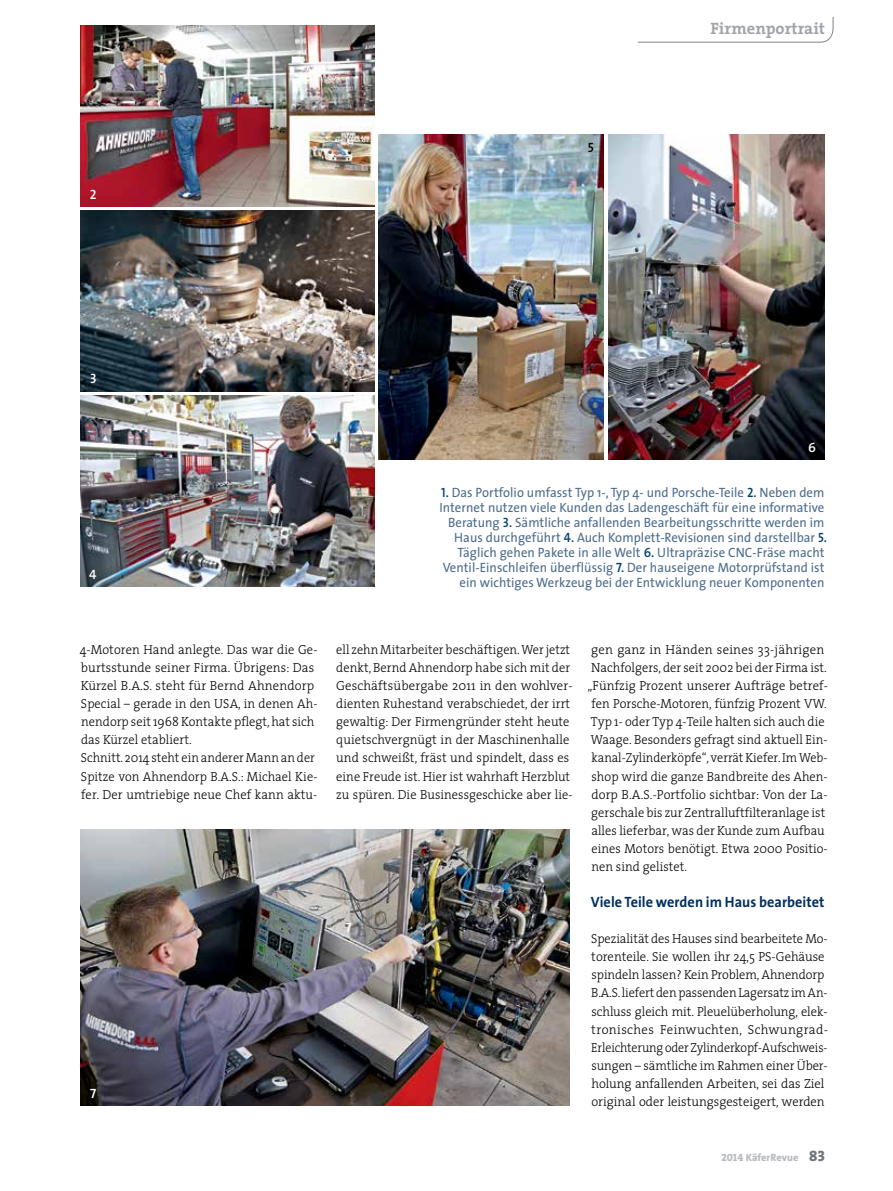
<style>
.page{position:relative;width:893px;height:1191px;background:#fff}
.page>*{position:absolute;margin:0;border:0;box-sizing:border-box;transform-origin:0 0}
.t1{font:700 16.5px "The Serif";color:#a1a4a9}
.t2{font:700 15px "The Sans";letter-spacing:.005em;color:#00305f;scale:.95 1}
.t3{font:13.5px/15px "The Sans";letter-spacing:.005em;color:#4c6c8c;text-align:right;scale:.95 1}
.t4{font:13.5px "The Sans Semi Bold Caps";color:#fff}
.t5{font:13.5px "The Sans Semi Bold Caps";color:#000}
.t6{font:300 13.2px/18px "The Serif";letter-spacing:.005em;color:#000;scale:.95 1}
.t7{font:300 13.2px/18px "The Serif";letter-spacing:.005em;color:#000;scale:.96 1}
.t8{font:300 13.2px/18px "The Serif";letter-spacing:.005em;color:#000;scale:.94 1}
.t9{font:300 13.2px "The Serif";letter-spacing:.005em;color:#000}
.t10{font:300 13.2px "The Serif";letter-spacing:.005em;color:#000;scale:.93 1}
.t11{font:800 10.5px "The Sans";color:#b8babe}
.s1{font-family:"The Sans Semi Bold Caps";color:#004271}
.s2{font-family:"The Serif Extra Bold Caps";font-weight:400}
.s3{font-family:"The Serif Extra Bold Caps";font-weight:400;font-size:15px;color:#717478}
</style>
<div class="page">
<img style="left:81px;top:829px;width:489px;height:277px">
<img style="left:378px;top:134px;width:226px;height:325px">
<img style="left:608px;top:134px;width:217px;height:325px">
<img style="left:81px;top:26px;width:293px;height:180px">
<img style="left:81px;top:395px;width:293px;height:192px">
<img style="left:81px;top:210px;width:293px;height:181px">
<svg style="left:637px;top:17px;width:197px;height:26px"></svg>
<p class="t4" style="left:90px;top:183px;width:8px">2</p>
<p class="t4" style="left:90px;top:367px;width:8px">3</p>
<p class="t4" style="left:89px;top:563px;width:9px">4</p>
<p class="t5" style="left:588px;top:136px;width:8px">5</p>
<p class="t1" style="left:710px;top:15px;width:116px">Firmenportrait</p>
<p class="t4" style="left:808px;top:436px;width:9px">6</p>
<p class="t3" style="left:439px;top:484px;width:409px"><span class="s1">1.</span> Das Portfolio umfasst Typ 1-, Typ 4- und Porsche-Teile <span class="s1">2.</span> Neben dem Internet nutzen viele Kunden das Ladengeschäft für eine informative Beratung <span class="s1">3.</span> Sämtliche anfallenden Bearbeitungsschritte werden im Haus durchgeführt <span class="s1">4.</span> Auch Komplett-Revisionen sind darstellbar <span class="s1">5.<br></span>Täglich gehen Pakete in alle Welt <span class="s1">6.</span> Ultrapräzise CNC-Fräse macht Ventil-Einschleifen überflüssig <span class="s1">7.</span> Der hauseigene Motorprüfstand ist ein wichtiges Werkzeug bei der Entwicklung neuer Komponenten</p>
<p class="t7" style="left:80px;top:640px;width:249px">4-Motoren Hand anlegte. Das war die Ge&shy;burtsstunde seiner Firma. Übrigens: Das Kürzel B.A.S. steht für Bernd Ahnendorp Special – gerade in den USA, in denen Ah&shy;nendorp seit 1968 Kontakte pflegt, hat sich das Kürzel etabliert.<br>Schnitt. 2014 steht ein anderer Mann an der Spitze von Ahnendorp B.A.S.: Michael Kie&shy;fer. Der umtriebige neue Chef kann aktu-</p>
<p class="t8" style="left:336px;top:640px;width:253px">ell zehn Mitarbeiter beschäftigen. Wer jetzt denkt, Bernd Ahnendorp habe sich mit der Geschäftsübergabe 2011 in den wohlver&shy;dienten Ruhestand verabschiedet, der irrt gewaltig: Der Firmengründer steht heute quietschvergnügt in der Maschinenhalle und schweißt, fräst und spindelt, dass es eine Freude ist. Hier ist wahrhaft Herzblut zu spüren. Die Businessgeschicke aber lie-</p>
<p class="t9" style="left:591px;top:638px;width:235px">gen ganz in Händen seines 33-jährigen</p>
<p class="t6" style="left:591px;top:658px;width:250px">Nachfolgers, der seit 2002 bei der Firma ist.</p>
<p class="t9" style="left:587px;top:675px;width:242px">„Fünfzig Prozent unserer Aufträge betref-</p>
<p class="t6" style="left:591px;top:694px;width:249px">fen Porsche-Motoren, fünfzig Prozent VW.</p>
<p class="t6" style="left:591px;top:712px;width:248px">Typ 1- oder Typ 4-Teile halten sich auch die</p>
<p class="t6" style="left:591px;top:730px;width:251px">Waage. Besonders gefragt sind aktuell Ein-</p>
<p class="t10" style="left:591px;top:747px;width:256px">kanal-Zylinderköpfe“, verrät Kiefer. Im Web-</p>
<p class="t6" style="left:591px;top:766px;width:250px">shop wird die ganze Bandbreite des Ahen-</p>
<p class="t7" style="left:591px;top:784px;width:248px">dorp B.A.S.-Portfolio sichtbar: Von der La-</p>
<p class="t6" style="left:591px;top:802px;width:248px">gerschale bis zur Zentralluftfilteranlage ist</p>
<p class="t6" style="left:591px;top:821px;width:247px">alles lieferbar, was der Kunde zum Aufbau</p>
<p class="t6" style="left:591px;top:839px;width:250px">eines Motors benötigt. Etwa 2000 Positio-</p>
<p class="t6" style="left:591px;top:857px;width:102px">nen sind gelistet.</p>
<p class="t2" style="left:591px;top:889px;width:247px">Viele Teile werden im Haus bearbeitet</p>
<p class="t6" style="left:591px;top:929px;width:251px">Spezialität des Hauses sind bearbeitete Mo&shy;torenteile. Sie wollen ihr 24,5 PS-Gehäuse spindeln lassen? Kein Problem, Ahnendorp B.A.S. liefert den passenden Lagersatz im An&shy;schluss gleich mit. Pleuelüberholung, elek&shy;tronisches Feinwuchten, Schwungrad-Erleichterung oder Zylinderkopf-Aufschweis&shy;sungen – sämtliche im Rahmen einer Über&shy;holung anfallenden Arbeiten, sei das Ziel original oder leistungsgesteigert, werden</p>
<p class="t4" style="left:345px;top:916px;width:8px">7</p>
<p class="t4" style="left:90px;top:1082px;width:8px">7</p>
<p class="t11" style="left:721px;top:1148px;width:105px"><span class="s2">2014</span> KäferRevue <span class="s3">83</span></p>
</div>
